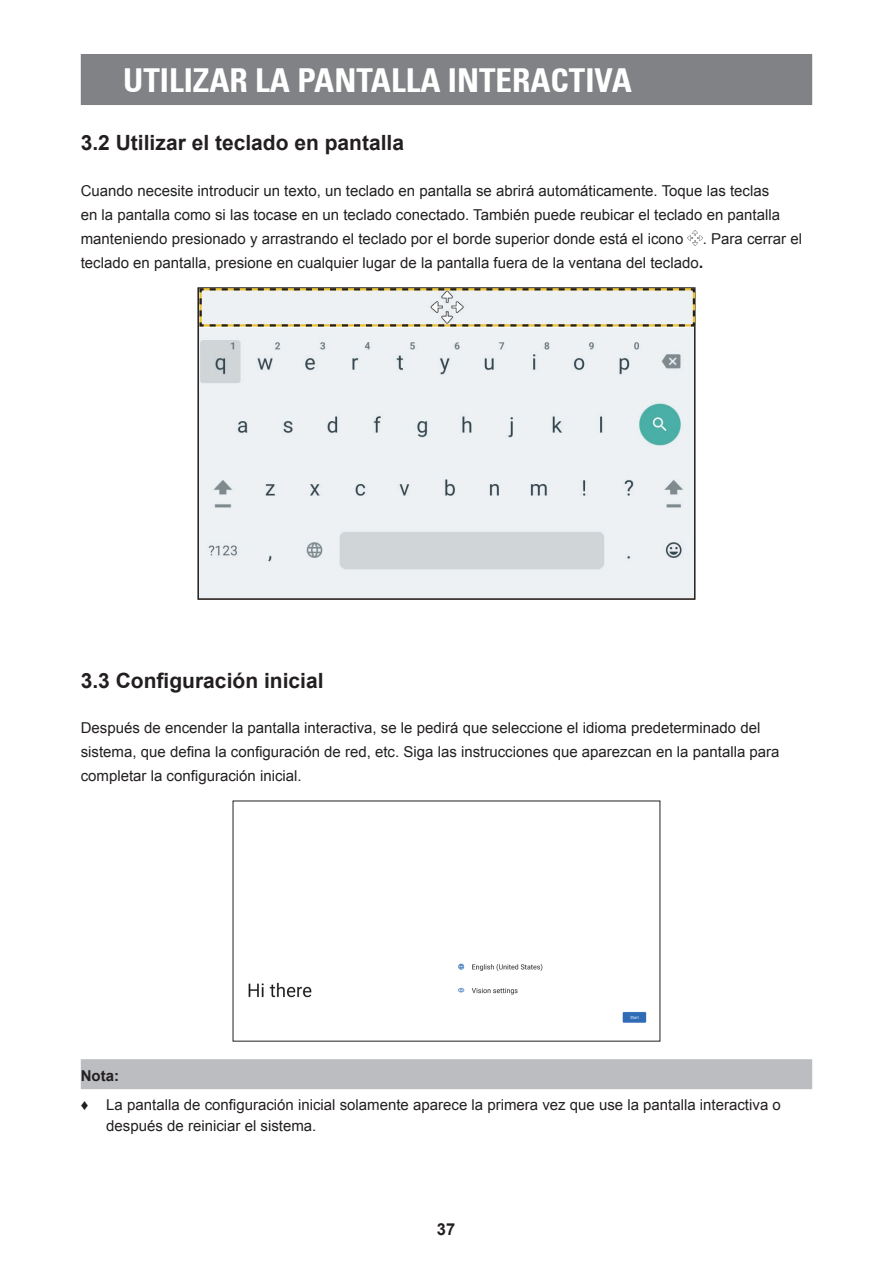
<style>
.page{position:relative;width:893px;height:1263px;background:#fff}
.page>*{position:absolute;margin:0;border:0;box-sizing:border-box;transform-origin:0 0}
.t1{font:700 condensed 33px "Univers 67";color:#fff}
.t2{font:700 21px "Arial";color:#231f20}
.t3{font:700 16.5px "Arial";color:#231f20}
.t4{font:15px/24px "Arial";color:#231f20}
.t5{font:700 15px "Arial";color:#231f20}
.s1{font-weight:700;font-size:16.5px}
</style>
<div class="page">
<div style="left:81px;top:54px;width:731px;height:51px;background:#808285"></div>
<img style="left:688px;top:230px;width:15px;height:15px">
<img style="left:200px;top:328px;width:492px;height:269px">
<div style="left:197px;top:287px;width:498px;height:313px;border:2px solid #211d1e"></div>
<svg style="left:198px;top:287px;width:498px;height:41px;background:#dbdbd4"></svg>
<img style="left:248px;top:963px;width:399px;height:60px">
<div style="left:81px;top:1059px;width:731px;height:30px;background:#bcbdc0"></div>
<h1 class="t1" style="left:123px;top:60px;width:510px">UTILIZAR LA PANTALLA INTERACTIVA</h1>
<h2 class="t2" style="left:81px;top:128px;width:325px">3.2 Utilizar el teclado en pantalla</h2>
<p class="t4" style="left:81px;top:179px;width:701px">Cuando necesite introducir un texto, un teclado en pantalla se abrirá automáticamente. Toque las teclas en la pantalla como si las tocase en un teclado conectado. También puede reubicar el teclado en pantalla manteniendo presionado y arrastrando el teclado por el borde superior donde está el icono</p>
<p class="t4" style="left:81px;top:227px;width:723px;text-indent:622px">. Para cerrar el teclado en pantalla, presione en cualquier lugar de la pantalla fuera de la ventana del teclado<span class="s1">.</span></p>
<h2 class="t2" style="left:81px;top:665px;width:244px">3.3 Configuración inicial</h2>
<p class="t4" style="left:81px;top:716px;width:700px">Después de encender la pantalla interactiva, se le pedirá que seleccione el idioma predeterminado del sistema, que defina la configuración de red, etc. Siga las instrucciones que aparezcan en la pantalla para completar la configuración inicial.</p>
<p class="t5" style="left:81px;top:1065px;width:40px">Nota:</p>
<p class="t4" style="left:106px;top:1094px;width:676px;line-height:21px;text-indent:-26px">♦ La pantalla de configuración inicial solamente aparece la primera vez que use la pantalla interactiva o después de reiniciar el sistema.</p>
<p class="t3" style="left:437px;top:1217px;width:20px">37</p>
</div>
